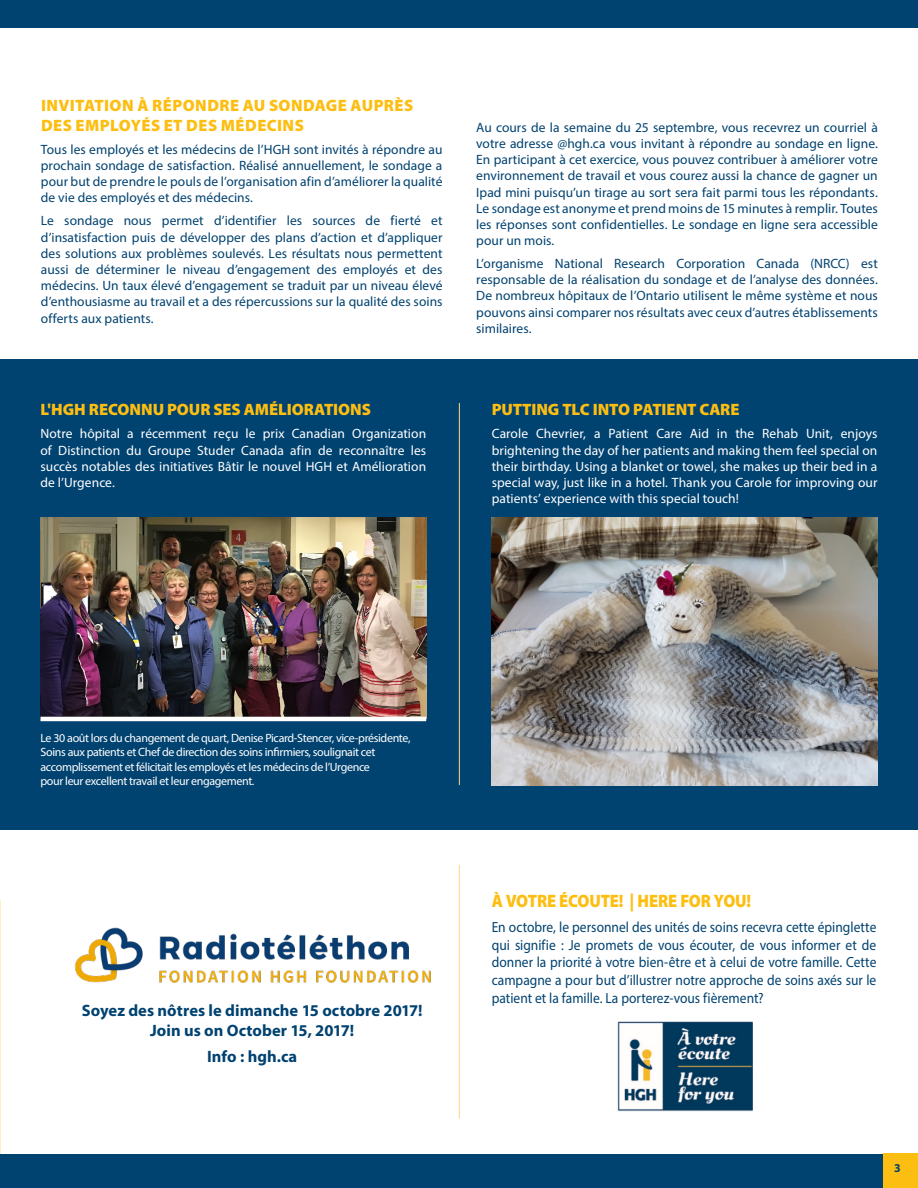
<style>
.page{position:relative;width:918px;height:1188px;background:#fff}
.page>*{position:absolute;margin:0;border:0;box-sizing:border-box;transform-origin:0 0}
.texte{font:900 18px "Myriad Pro";letter-spacing:-.015em;color:#fdbe12;scale:.92 1}
.texte-2{font:700 16.5px/19.8px "Myriad Pro";color:#004270;text-align:center}
.texte-3{font:900 16.5px/19.8px "Myriad Pro";letter-spacing:.025em;color:#fdbe12}
.texte-4{font:900 16.5px "Myriad Pro";color:#fdbe12}
.texte-5{font:14.7px/17.7px "Myriad Pro";color:#004270;text-align:justify;scale:.92 1}
.texte-6{font:13.5px/16.2px "Myriad Pro";letter-spacing:.005em;color:#004270;text-align:justify}
.texte-7{font:13.5px/16.2px "Myriad Pro";letter-spacing:.005em;color:#fff;text-align:justify}
.légende2{font:12px/14.4px "Myriad Pro";letter-spacing:-.03em;color:#fff}
.t1{font:700 12px "Myriad Pro";color:#004270}
</style>
<div class="page">
<div style="left:0;top:1154px;width:918px;height:34px;background:#004270"></div>
<div style="left:0;top:359px;width:918px;height:470px;background:#004270"></div>
<div style="left:883px;top:1153px;width:35px;height:35px;background:#fdbe12"></div>
<div style="left:0;top:0;width:918px;height:28px;background:#004270"></div>
<hr style="left:459px;top:403px;width:1px;height:382px;background:#fed786">
<hr style="left:459px;top:865px;width:1px;height:254px;background:#fed786">
<img style="left:40px;top:517px;width:386px;height:200px">
<img style="left:492px;top:517px;width:386px;height:268px">
<hr style="left:40px;top:717px;width:386px;height:4px;background:#fff">
<img style="left:74px;top:920px;width:386px;height:83px">
<img style="left:617px;top:1022px;width:136px;height:89px">
<p class="texte-3" style="left:41px;top:96px;width:374px">INVITATION À RÉPONDRE AU SONDAGE AUPRÈS<br>DES EMPLOYÉS ET DES MÉDECINS</p>
<p class="texte-6" style="left:41px;top:141px;width:403px">Tous les employés et les médecins de l’HGH sont invités à répondre au prochain sondage de satisfaction. Réalisé annuellement, le sondage a pour but de prendre le pouls de l’organisation afin d’améliorer la qualité de vie des employés et des médecins.</p>
<p class="texte-6" style="left:41px;top:212px;width:403px">Le sondage nous permet d’identifier les sources de fierté et d’insatisfaction puis de développer des plans d’action et d’appliquer des solutions aux problèmes soulevés. Les résultats nous permettent aussi de déterminer le niveau d’engagement des employés et des médecins. Un taux élevé d’engagement se traduit par un niveau élevé d’enthousiasme au travail et a des répercussions sur la qualité des soins offerts aux patients.</p>
<p class="texte-4" style="left:40px;top:400px;width:332px">L'HGH RECONNU POUR SES AMÉLIORATIONS</p>
<p class="texte-7" style="left:40px;top:425px;width:387px">Notre hôpital a récemment reçu le prix Canadian Organization of Distinction du Groupe Studer Canada afin de reconnaître les succès notables des initiatives Bâtir le nouvel HGH et Amélioration de l’Urgence.</p>
<p class="texte-6" style="left:476px;top:119px;width:403px">Au cours de la semaine du 25 septembre, vous recevrez un courriel à votre adresse @hgh.ca vous invitant à répondre au sondage en ligne.<br>En participant à cet exercice, vous pouvez contribuer à améliorer votre environnement de travail et vous courez aussi la chance de gagner un Ipad mini puisqu’un tirage au sort sera fait parmi tous les répondants.<br>Le sondage est anonyme et prend moins de 15 minutes à remplir. Toutes les réponses sont confidentielles. Le sondage en ligne sera accessible pour un mois.</p>
<p class="texte-6" style="left:476px;top:255px;width:403px">L’organisme National Research Corporation Canada (NRCC) est responsable de la réalisation du sondage et de l’analyse des données.<br>De nombreux hôpitaux de l’Ontario utilisent le même système et nous pouvons ainsi comparer nos résultats avec ceux d’autres établissements similaires.</p>
<p class="texte-4" style="left:492px;top:400px;width:249px">PUTTING TLC INTO PATIENT CARE</p>
<p class="texte-7" style="left:492px;top:425px;width:387px">Carole Chevrier, a Patient Care Aid in the Rehab Unit, enjoys brightening the day of her patients and making them feel special on their birthday. Using a blanket or towel, she makes up their bed in a special way, just like in a hotel. Thank you Carole for improving our patients’ experience with this special touch!</p>
<p class="légende2" style="left:40px;top:730px;width:371px">Le 30 août lors du changement de quart, Denise Picard-Stencer, vice-présidente, Soins aux patients et Chef de direction des soins infirmiers, soulignait cet accomplissement et félicitait les employés et les médecins de l’Urgence<br>pour leur excellent travail et leur engagement.</p>
<p class="texte-2" style="left:82px;top:1001px;width:342px">Soyez des nôtres le dimanche 15 octobre 2017!<br>Join us on October 15, 2017!</p>
<p class="texte-2" style="left:207px;top:1047px;width:92px">Info : hgh.ca</p>
<p class="texte" style="left:492px;top:891px;width:284px">À VOTRE ÉCOUTE! | HERE FOR YOU!</p>
<p class="texte-5" style="left:492px;top:918px;width:420px">En octobre, le personnel des unités de soins recevra cette épinglette qui signifie : Je promets de vous écouter, de vous informer et de donner la priorité à votre bien-être et à celui de votre famille. Cette campagne a pour but d’illustrer notre approche de soins axés sur le patient et la famille. La porterez-vous fièrement?</p>
<p class="t1" style="left:894px;top:1161px;width:8px">3</p>
</div>
